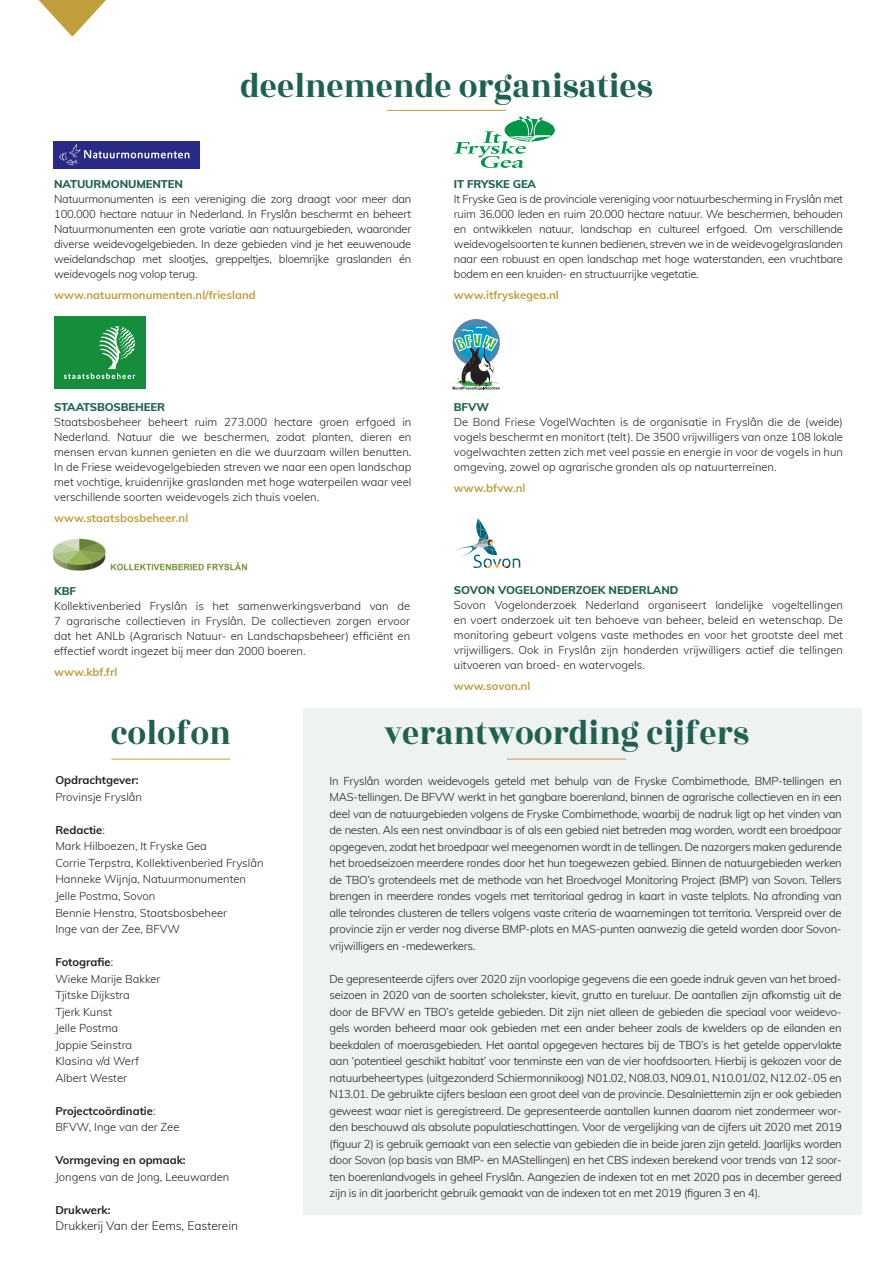
<style>
.page{position:relative;width:893px;height:1263px;background:#fff}
.page>*{position:absolute;margin:0;border:0;box-sizing:border-box;transform-origin:0 0}
.H2_centre_GREEN{font:36px "Rozha One";color:#1f6151;scale:.93 1}
.t1{font:300 12px "Muli";color:#231f20}
.t2{font:300 11.25px/16.5px "Muli";color:#231f20;text-align:justify}
.t3{font:700 11.25px "Muli";color:#c09e3b}
.t4{font:800 11.25px "Muli";letter-spacing:-.01em;color:#1f6151}
.t5{font:700 11.25px "Muli";color:#231f20}
.s1{font-weight:700}
</style>
<div class="page">
<hr style="left:387px;top:110px;width:119px;height:1px;background:#c09e3b">
<svg style="left:38px;top:0;width:68px;height:36px"></svg>
<div style="left:304px;top:708px;width:558px;height:506px;background:#eef2f1"></div>
<hr style="left:111px;top:759px;width:119px;height:1px;background:#c09e3b">
<hr style="left:507px;top:759px;width:119px;height:1px;background:#c09e3b">
<div style="left:54px;top:141px;width:146px;height:28px;background:#2a2a86"></div>
<svg style="left:59px;top:144px;width:130px;height:21px"></svg>
<svg style="left:454px;top:116px;width:101px;height:52px"></svg>
<div style="left:54px;top:316px;width:91px;height:73px;background:#168d3b"></div>
<svg style="left:64px;top:326px;width:71px;height:53px"></svg>
<img style="left:53px;top:538px;width:194px;height:32px">
<svg style="left:455px;top:518px;width:65px;height:50px"></svg>
<svg style="left:453px;top:319px;width:47px;height:47px"></svg>
<svg style="left:453px;top:326px;width:47px;height:64px"></svg>
<img style="left:454px;top:344px;width:44px;height:40px">
<p class="H2_centre_GREEN" style="left:240px;top:61px;width:445px">deelnemende organisaties</p>
<p class="t4" style="left:54px;top:176px;width:130px">NATUURMONUMENTEN</p>
<p class="t2" style="left:54px;top:191px;width:359px;line-height:15px">Natuurmonumenten is een vereniging die zorg draagt voor meer dan 100.000 hectare natuur in Nederland. In Fryslân beschermt en beheert Natuurmonumenten een grote variatie aan natuurgebieden, waaronder diverse weidevogelgebieden. In deze gebieden vind je het eeuwenoude weidelandschap met slootjes, greppeltjes, bloemrijke graslanden én weidevogels nog volop terug.</p>
<p class="t3" style="left:54px;top:287px;width:203px">www.natuurmonumenten.nl/friesland</p>
<p class="t4" style="left:54px;top:398px;width:112px">STAATSBOSBEHEER</p>
<p class="t2" style="left:54px;top:414px;width:359px;line-height:15px">Staatsbosbeheer beheert ruim 273.000 hectare groen erfgoed in Nederland. Natuur die we beschermen, zodat planten, dieren en mensen ervan kunnen genieten en die we duurzaam willen benutten.<br>In de Friese weidevogelgebieden streven we naar een open landschap met vochtige, kruidenrijke graslanden met hoge waterpeilen waar veel verschillende soorten weidevogels zich thuis voelen.</p>
<p class="t3" style="left:54px;top:509px;width:136px">www.staatsbosbeheer.nl</p>
<p class="t4" style="left:54px;top:583px;width:23px">KBF</p>
<p class="t2" style="left:54px;top:598px;width:358px;line-height:15px">Kollektivenberied Fryslân is het samenwerkingsverband van de 7 agrarische collectieven in Fryslân. De collectieven zorgen ervoor dat het ANLb (Agrarisch Natuur- en Landschapsbeheer) efficiënt en effectief wordt ingezet bij meer dan 2000 boeren.</p>
<p class="t3" style="left:54px;top:664px;width:65px">www.kbf.frl</p>
<p class="t4" style="left:454px;top:176px;width:84px">IT FRYSKE GEA</p>
<p class="t2" style="left:454px;top:191px;width:391px;line-height:15px">It Fryske Gea is de provinciale vereniging voor natuurbescherming in Fryslân met ruim 36.000 leden en ruim 20.000 hectare natuur. We beschermen, behouden en ontwikkelen natuur, landschap en cultureel erfgoed. Om verschillende weidevogelsoorten te kunnen bedienen, streven we in de weidevogelgraslanden naar een robuust en open landschap met hoge waterstanden, een vruchtbare bodem en een kruiden- en structuurrijke vegetatie.</p>
<p class="t3" style="left:454px;top:287px;width:106px">www.itfryskegea.nl</p>
<p class="t4" style="left:454px;top:398px;width:37px">BFVW</p>
<p class="t2" style="left:454px;top:414px;width:391px;line-height:15px">De Bond Friese VogelWachten is de organisatie in Fryslân die de (weide) vogels beschermt en monitort (telt). De 3500 vrijwilligers van onze 108 lokale vogelwachten zetten zich met veel passie en energie in voor de vogels in hun omgeving, zowel op agrarische gronden als op natuurterreinen.</p>
<p class="t3" style="left:454px;top:479px;width:73px">www.bfvw.nl</p>
<p class="t4" style="left:454px;top:581px;width:226px">SOVON VOGELONDERZOEK NEDERLAND</p>
<p class="t2" style="left:454px;top:596px;width:391px;line-height:15px">Sovon Vogelonderzoek Nederland organiseert landelijke vogeltellingen en voert onderzoek uit ten behoeve van beheer, beleid en wetenschap. De monitoring gebeurt volgens vaste methodes en voor het grootste deel met vrijwilligers. Ook in Fryslân zijn honderden vrijwilligers actief die tellingen uitvoeren van broed- en watervogels.</p>
<p class="t3" style="left:454px;top:677px;width:78px">www.sovon.nl</p>
<p class="H2_centre_GREEN" style="left:111px;top:708px;width:131px">colofon</p>
<p class="t5" style="left:55px;top:772px;width:85px">Opdrachtgever:</p>
<p class="t2" style="left:55px;top:788px;width:88px">Provinsje Fryslân</p>
<p class="t2" style="left:55px;top:821px;width:153px"><span class="s1">Redactie</span>:<br>Mark Hilboezen, It Fryske Gea</p>
<p class="t2" style="left:55px;top:854px;width:210px">Corrie Terpstra, Kollektivenberied Fryslân</p>
<p class="t2" style="left:55px;top:871px;width:192px">Hanneke Wijnja, Natuurmonumenten</p>
<p class="t2" style="left:55px;top:887px;width:102px">Jelle Postma, Sovon</p>
<p class="t2" style="left:55px;top:904px;width:173px">Bennie Henstra, Staatsbosbeheer</p>
<p class="t2" style="left:55px;top:920px;width:126px">Inge van der Zee, BFVW</p>
<p class="t2" style="left:55px;top:953px;width:107px"><span class="s1">Fotografie</span>:<br>Wieke Marije Bakker</p>
<p class="t2" style="left:55px;top:986px;width:76px">Tjitske Dijkstra</p>
<p class="t2" style="left:55px;top:1003px;width:58px">Tjerk Kunst</p>
<p class="t2" style="left:55px;top:1019px;width:64px">Jelle Postma</p>
<p class="t2" style="left:55px;top:1036px;width:78px">Jappie Seinstra</p>
<p class="t2" style="left:55px;top:1052px;width:85px">Klasina v/d Werf</p>
<p class="t2" style="left:55px;top:1069px;width:73px">Albert Wester</p>
<p class="t2" style="left:55px;top:1102px;width:126px"><span class="s1">Projectcoördinatie</span>:<br>BFVW, Inge van der Zee</p>
<p class="t5" style="left:55px;top:1152px;width:132px">Vormgeving en opmaak:</p>
<p class="t2" style="left:55px;top:1168px;width:176px">Jongens van de Jong, Leeuwarden</p>
<p class="t5" style="left:55px;top:1201px;width:57px">Drukwerk:</p>
<p class="t1" style="left:55px;top:1217px;width:184px">Drukkerij Van der Eems, Easterein</p>
<p class="H2_centre_GREEN" style="left:384px;top:708px;width:394px">verantwoording cijfers</p>
<p class="t2" style="left:330px;top:772px;width:514px">In Fryslân worden weidevogels geteld met behulp van de Fryske Combimethode, BMP-tellingen en MAS-tellingen. De BFVW werkt in het gangbare boerenland, binnen de agrarische collectieven en in een deel van de natuurgebieden volgens de Fryske Combimethode, waarbij de nadruk ligt op het vinden van de nesten. Als een nest onvindbaar is of als een gebied niet betreden mag worden, wordt een broedpaar opgegeven, zodat het broedpaar wel meegenomen wordt in de tellingen. De nazorgers maken gedurende het broedseizoen meerdere rondes door het hun toegewezen gebied. Binnen de natuurgebieden werken de TBO’s grotendeels met de methode van het Broedvogel Monitoring Project (BMP) van Sovon. Tellers brengen in meerdere rondes vogels met territoriaal gedrag in kaart in vaste telplots. Na afronding van alle telrondes clusteren de tellers volgens vaste criteria de waarnemingen tot territoria. Verspreid over de provincie zijn er verder nog diverse BMP-plots en MAS-punten aanwezig die geteld worden door Sovon&shy;vrijwilligers en -medewerkers.</p>
<p class="t2" style="left:330px;top:970px;width:514px">De gepresenteerde cijfers over 2020 zijn voorlopige gegevens die een goede indruk geven van het broed&shy;seizoen in 2020 van de soorten scholekster, kievit, grutto en tureluur. De aantallen zijn afkomstig uit de door de BFVW en TBO’s getelde gebieden. Dit zijn niet alleen de gebieden die speciaal voor weidevo&shy;gels worden beheerd maar ook gebieden met een ander beheer zoals de kwelders op de eilanden en beekdalen of moerasgebieden. Het aantal opgegeven hectares bij de TBO’s is het getelde oppervlakte aan ‘potentieel geschikt habitat’ voor tenminste een van de vier hoofdsoorten. Hierbij is gekozen voor de natuurbeheertypes (uitgezonderd Schiermonnikoog) N01.02, N08.03, N09.01, N10.01/.02, N12.02-.05 en N13.01. De gebruikte cijfers beslaan een groot deel van de provincie. Desalniettemin zijn er ook gebieden geweest waar niet is geregistreerd. De gepresenteerde aantallen kunnen daarom niet zondermeer wor&shy;den beschouwd als absolute populatieschattingen. Voor de vergelijking van de cijfers uit 2020 met 2019 (figuur 2) is gebruik gemaakt van een selectie van gebieden die in beide jaren zijn geteld. Jaarlijks worden door Sovon (op basis van BMP- en MAStellingen) en het CBS indexen berekend voor trends van 12 soor&shy;ten boerenlandvogels in geheel Fryslân. Aangezien de indexen tot en met 2020 pas in december gereed zijn is in dit jaarbericht gebruik gemaakt van de indexen tot en met 2019 (figuren 3 en 4).</p>
</div>
